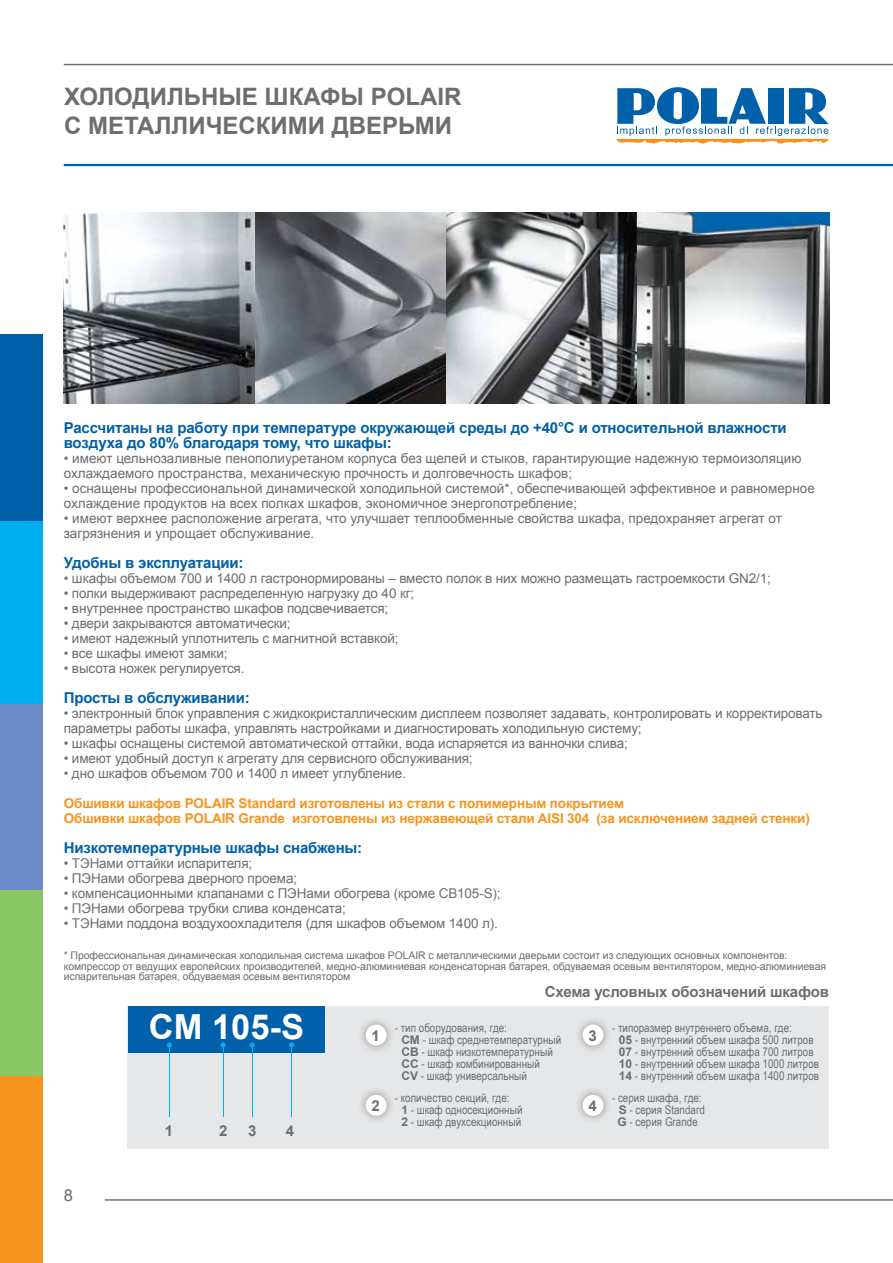
<style>
.page{position:relative;width:893px;height:1263px;background:#fff}
.page>*{position:absolute;margin:0;border:0;box-sizing:border-box;transform-origin:0 0}
.t1{font:700 34.5px "Arial";color:#fff}
.t2{font:700 24px/28.8px "Arial";color:#6d6e71}
.t3{font:16.5px "Arial";color:#6d6e71}
.t4{font:700 15px/15px "Arial";letter-spacing:-.01em;color:#0060a9}
.t5{font:700 15px "Arial";letter-spacing:-.01em;color:#6d6e71}
.t6{font:13.5px/15px "Arial";letter-spacing:-.01em;color:#6d6e71}
.t7{font:700 13.5px/15px "Arial";letter-spacing:-.01em;color:#f7941e}
.t8{font:12px/12px "Arial Narrow";color:#6d6e71}
.t9{font:10.5px/10.5px "Arial";letter-spacing:-.01em;color:#6d6e71}
.s1{font-family:"Arial";font-weight:700}
</style>
<div class="page">
<div style="left:0;top:520px;width:43px;height:187px;background:#00aeef"></div>
<div style="left:0;top:334px;width:43px;height:186px;background:#0060a9"></div>
<div style="left:0;top:704px;width:43px;height:186px;background:#6c8cc7"></div>
<div style="left:0;top:890px;width:43px;height:187px;background:#89c765"></div>
<div style="left:0;top:1076px;width:43px;height:187px;background:#f7941e"></div>
<svg style="left:617px;top:87px;width:212px;height:57px"></svg>
<hr style="left:105px;top:1199px;width:788px;height:2px;background:#6d6e71">
<hr style="left:64px;top:64px;width:829px;height:1px;background:#6d6e71">
<hr style="left:64px;top:164px;width:829px;height:2px;background:#0060a9">
<div style="left:128px;top:1006px;width:701px;height:143px;background:#e6e7e8"></div>
<div style="left:128px;top:1006px;width:196px;height:47px;background:#0060a9"></div>
<div style="left:357px;top:1016px;width:39px;height:38px;background:#000;opacity:.4"></div>
<div style="left:366px;top:1024px;width:21px;height:21px;background:#fff;border-radius:50%"></div>
<div style="left:357px;top:1086px;width:39px;height:39px;background:#000;opacity:.4"></div>
<div style="left:366px;top:1095px;width:21px;height:21px;background:#fff;border-radius:50%"></div>
<div style="left:574px;top:1016px;width:38px;height:38px;background:#000;opacity:.4"></div>
<div style="left:583px;top:1024px;width:20px;height:21px;background:#fff;border-radius:50%"></div>
<div style="left:574px;top:1086px;width:38px;height:39px;background:#000;opacity:.4"></div>
<div style="left:583px;top:1095px;width:20px;height:21px;background:#fff;border-radius:50%"></div>
<hr style="left:169px;top:1045px;width:1px;height:72px;background:#00aeef">
<svg style="left:167px;top:1042px;width:5px;height:5px"></svg>
<hr style="left:223px;top:1045px;width:1px;height:72px;background:#00aeef">
<svg style="left:221px;top:1042px;width:5px;height:5px"></svg>
<hr style="left:252px;top:1045px;width:1px;height:72px;background:#00aeef">
<svg style="left:250px;top:1042px;width:5px;height:5px"></svg>
<hr style="left:291px;top:1045px;width:1px;height:72px;background:#00aeef">
<svg style="left:289px;top:1042px;width:5px;height:5px"></svg>
<img style="left:64px;top:213px;width:765px;height:191px">
<h2 class="t2" style="left:64px;top:83px;width:399px">ХОЛОДИЛЬНЫЕ ШКАФЫ POLAIR<br>С МЕТАЛЛИЧЕСКИМИ ДВЕРЬМИ</h2>
<p class="t4" style="left:64px;top:421px;width:724px">Рассчитаны на работу при температуре окружающей среды до +40°С и относительной влажности воздуха до 80% благодаря тому, что шкафы:</p>
<p class="t6" style="left:64px;top:451px;width:739px">• имеют цельнозаливные пенополиуретаном корпуса без щелей и стыков, гарантирующие надежную термоизоляцию охлаждаемого пространства, механическую прочность и долговечность шкафов;</p>
<p class="t6" style="left:64px;top:481px;width:753px">• оснащены профессиональной динамической холодильной системой*, обеспечивающей эффективное и равномерное охлаждение продуктов на всех полках шкафов, экономичное энергопотребление;</p>
<p class="t6" style="left:64px;top:511px;width:720px">• имеют верхнее расположение агрегата, что улучшает теплообменные свойства шкафа, предохраняет агрегат от загрязнения и упрощает обслуживание.</p>
<p class="t4" style="left:64px;top:556px;width:181px">Удобны в эксплуатации:</p>
<p class="t6" style="left:64px;top:571px;width:709px">• шкафы объемом 700 и 1400 л гастронормированы – вместо полок в них можно размещать гастроемкости GN2/1;</p>
<p class="t6" style="left:64px;top:586px;width:352px">• полки выдерживают распределенную нагрузку до 40 кг;</p>
<p class="t6" style="left:64px;top:601px;width:326px">• внутреннее пространство шкафов подсвечивается;</p>
<p class="t6" style="left:64px;top:616px;width:228px">• двери закрываются автоматически;</p>
<p class="t6" style="left:64px;top:631px;width:336px">• имеют надежный уплотнитель с магнитной вставкой;</p>
<p class="t6" style="left:64px;top:646px;width:165px">• все шкафы имеют замки;</p>
<p class="t6" style="left:64px;top:661px;width:182px">• высота ножек регулируется.</p>
<p class="t4" style="left:64px;top:691px;width:187px">Просты в обслуживании:</p>
<p class="t6" style="left:64px;top:706px;width:760px">• электронный блок управления с жидкокристаллическим дисплеем позволяет задавать, контролировать и корректировать параметры работы шкафа, управлять настройками и диагностировать холодильную систему;</p>
<p class="t6" style="left:64px;top:736px;width:566px">• шкафы оснащены системой автоматической оттайки, вода испаряется из ванночки слива;</p>
<p class="t6" style="left:64px;top:751px;width:410px">• имеют удобный доступ к агрегату для сервисного обслуживания;</p>
<p class="t6" style="left:64px;top:766px;width:344px">• дно шкафов объемом 700 и 1400 л имеет углубление.</p>
<p class="t7" style="left:64px;top:796px;width:747px">Обшивки шкафов POLAIR Standard изготовлены из стали с полимерным покрытием<br>Обшивки шкафов POLAIR Grande изготовлены из нержавеющей стали AISI 304 (за исключением задней стенки)</p>
<p class="t4" style="left:64px;top:841px;width:300px">Низкотемпературные шкафы снабжены:</p>
<p class="t6" style="left:64px;top:856px;width:190px">• ТЭНами оттайки испарителя;</p>
<p class="t6" style="left:64px;top:871px;width:235px">• ПЭНами обогрева дверного проема;</p>
<p class="t6" style="left:64px;top:886px;width:438px">• компенсационными клапанами с ПЭНами обогрева (кроме СВ105-S);</p>
<p class="t6" style="left:64px;top:901px;width:284px">• ПЭНами обогрева трубки слива конденсата;</p>
<p class="t6" style="left:64px;top:916px;width:436px">• ТЭНами поддона воздухоохладителя (для шкафов объемом 1400 л).</p>
<p class="t9" style="left:64px;top:950px;width:764px">* Профессиональная динамическая холодильная система шкафов POLAIR с металлическими дверьми состоит из следующих основных компонентов: компрессор от ведущих европейских производителей, медно-алюминиевая конденсаторная батарея, обдуваемая осевым вентилятором, медно-алюминиевая испарительная батарея, обдуваемая осевым вентилятором</p>
<p class="t5" style="left:545px;top:982px;width:286px">Схема условных обозначений шкафов</p>
<p class="t3" style="left:64px;top:1184px;width:11px">8</p>
<h1 class="t1" style="left:149px;top:1004px;width:157px">CM 105-S</h1>
<p class="t5" style="left:165px;top:1121px;width:10px">1</p>
<p class="t5" style="left:219px;top:1121px;width:10px">2</p>
<p class="t5" style="left:248px;top:1121px;width:10px">3</p>
<p class="t5" style="left:286px;top:1121px;width:10px">4</p>
<p class="t5" style="left:371px;top:1026px;width:10px">1</p>
<p class="t5" style="left:371px;top:1096px;width:10px">2</p>
<p class="t8" style="left:401px;top:1021px;width:161px;text-indent:-7px">- тип оборудования, где:<br><span class="s1">СМ</span> - шкаф среднетемпературный<br><span class="s1">СВ</span> - шкаф низкотемпературный<br><span class="s1">СС</span> - шкаф комбинированный<br><span class="s1">CV</span> - шкаф универсальный</p>
<p class="t8" style="left:401px;top:1091px;width:122px;text-indent:-7px">- количество секций, где:<br><span class="s1">1</span> - шкаф односекционный<br><span class="s1">2</span> - шкаф двухсекционный</p>
<p class="t5" style="left:589px;top:1026px;width:10px">3</p>
<p class="t5" style="left:589px;top:1096px;width:10px">4</p>
<p class="t8" style="left:619px;top:1021px;width:202px;text-indent:-7px">- типоразмер внутреннего объема, где:<br><span class="s1">05</span> - внутренний объем шкафа 500 литров <span class="s1">07</span> - внутренний объем шкафа 700 литров <span class="s1">10</span> - внутренний объем шкафа 1000 литров <span class="s1">14</span> - внутренний объем шкафа 1400 литров</p>
<p class="t8" style="left:612px;top:1091px;width:94px;text-align:center">- серия шкафа, где:<br><span class="s1">S</span> - серия Standard<br><span class="s1">G</span> - серия Grande</p>
</div>
